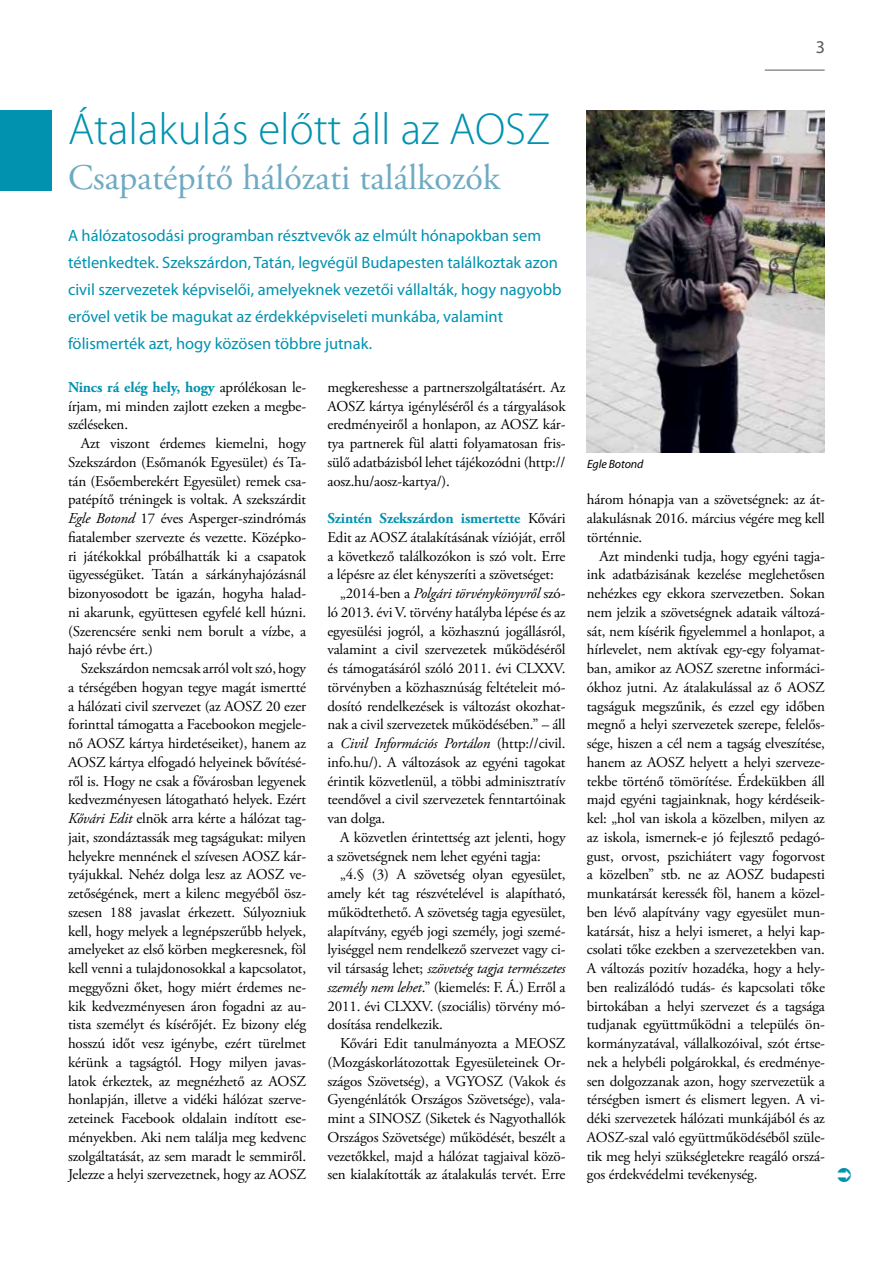
<style>
.page{position:relative;width:893px;height:1263px;background:#fff}
.page>*{position:absolute;margin:0;border:0;box-sizing:border-box;transform-origin:0 0}
.t1{font:300 45px "Myriad Pro";color:#0092af}
.t2{font:36px "Adobe Garamond Pro";color:#6eaac2}
.t3{font:18px "Myriad Pro";color:#58595b}
.t4{font:16.5px/27px "Myriad Pro";color:#0092af}
.t5{font:15px/18.8px "Adobe Garamond Pro";letter-spacing:-.01em;color:#000;text-align:justify}
.t6{font:italic 15px "Adobe Garamond Pro";letter-spacing:-.01em;color:#000}
.t7{font:700 15px "Adobe Garamond Pro";letter-spacing:-.01em;color:#0092af}
.t8{font:italic 12px "Myriad Pro";letter-spacing:-.01em;color:#000}
.s1{font-weight:700;color:#0092af}
.s2{font-style:italic}
.s3{font-weight:400;color:#000}
.s4{font-style:normal}
</style>
<div class="page">
<hr style="left:765px;top:70px;width:60px;height:1px;background:#58595b">
<div style="left:0;top:111px;width:51px;height:80px;background:#0092af"></div>
<img style="left:587px;top:111px;width:238px;height:341px">
<p class="t3" style="left:816px;top:35px;width:11px">3</p>
<h1 class="t1" style="left:68px;top:102px;width:484px">Átalakulás előtt áll az AOSZ</h1>
<h2 class="t2" style="left:68px;top:156px;width:434px">Csapatépítő hálózati találkozók</h2>
<p class="t4" style="left:68px;top:222px;width:495px">A hálózatosodási programban résztvevők az elmúlt hónapokban sem tétlenkedtek. Szekszárdon, Tatán, legvégül Budapesten találkoztak azon civil szervezetek képviselői, amelyeknek vezetői vállalták, hogy nagyobb erővel vetik be magukat az érdekképviseleti munkába, valamint fölismerték azt, hogy közösen többre jutnak.</p>
<p class="t5" style="left:68px;top:378px;width:240px"><span class="s1">Nincs rá elég hely, hogy</span> aprólékosan le&shy;írjam, mi minden zajlott ezeken a megbe&shy;széléseken.</p>
<p class="t5" style="left:68px;top:434px;width:240px;text-indent:13px">Azt viszont érdemes kiemelni, hogy Szekszárdon (Esőmanók Egyesület) és Ta&shy;tán (Esőemberekért Egyesület) remek csa&shy;patépítő tréningek is voltak. A szekszárdit <span class="s2">Egle Botond</span> 17 éves Asperger-szindrómás fiatalember szervezte és vezette. Középko&shy;ri játékokkal próbálhatták ki a csapatok ügyességüket. Tatán a sárkányhajózásnál bizonyosodott be igazán, hogyha halad&shy;ni akarunk, együttesen egyfelé kell húzni. (Szerencsére senki nem borult a vízbe, a hajó révbe ért.)</p>
<p class="t5" style="left:68px;top:659px;width:240px;text-indent:13px">Szekszárdon nemcsak arról volt szó, hogy a térségében hogyan tegye magát ismertté a hálózati civil szervezet (az AOSZ 20 ezer forinttal támogatta a Facebookon megjele&shy;nő AOSZ kártya hirdetéseiket), hanem az AOSZ kártya elfogadó helyeinek bővítésé&shy;ről is. Hogy ne csak a fővárosban legyenek kedvezményesen látogatható helyek. Ezért <span class="s2">Kővári Edit</span> elnök arra kérte a hálózat tag&shy;jait, szondáztassák meg tagságukat: milyen helyekre mennének el szívesen AOSZ kár&shy;tyájukkal. Nehéz dolga lesz az AOSZ ve&shy;zetőségének, mert a kilenc megyéből ös - szesen 188 javaslat érkezett. Súlyozniuk kell, hogy melyek a legnépszerűbb helyek, amelyeket az első körben megkeresnek, föl kell venni a tulajdonosokkal a kapcsolatot, meggyőzni őket, hogy miért érdemes ne&shy;kik kedvezményesen áron fogadni az au&shy;tista személyt és kísérőjét. Ez bizony elég hosszú időt vesz igénybe, ezért türelmet kérünk a tagságtól. Hogy milyen javas&shy;latok érkeztek, az megnézhető az AOSZ honlapján, illetve a vidéki hálózat szerve&shy;zeteinek Facebook oldalain indított ese&shy;ményekben. Aki nem találja meg kedvenc szolgáltatását, az sem maradt le semmiről.<br>Jelezze a helyi szervezetnek, hogy az AOSZ</p>
<p class="t5" style="left:327px;top:378px;width:240px">megkereshesse a partnerszolgáltatásért. Az AOSZ kártya igényléséről és a tárgyalások eredményeiről a honlapon, az AOSZ kár&shy;tya partnerek fül alatti folyamatosan fris&shy;sülő adatbázisból lehet tájékozódni (http:// aosz.hu/aosz-kartya/).</p>
<p class="t7" style="left:327px;top:510px;width:240px">Szintén Szekszárdon ismertette <span class="s3">Kővári</span></p>
<p class="t5" style="left:327px;top:528px;width:240px">Edit az AOSZ átalakításának vízióját, erről</p>
<p class="t5" style="left:327px;top:547px;width:240px">a következő találkozókon is szó volt. Erre</p>
<p class="t5" style="left:327px;top:566px;width:228px">a lépésre az élet kényszeríti a szövetséget:</p>
<p class="t6" style="left:340px;top:584px;width:227px"><span class="s4">„2014-ben a</span> Polgári törvénykönyvről <span class="s4">szó-</span></p>
<p class="t5" style="left:327px;top:603px;width:240px">ló 2013. évi V. törvény hatályba lépése és az</p>
<p class="t5" style="left:327px;top:622px;width:240px">egyesülési jogról, a közhasznú jogállásról,</p>
<p class="t5" style="left:327px;top:641px;width:240px">valamint a civil szervezetek működéséről</p>
<p class="t5" style="left:327px;top:659px;width:240px">és támogatásáról szóló 2011. évi CLXXV.</p>
<p class="t5" style="left:327px;top:678px;width:240px">törvényben a közhasznúság feltételeit mó-</p>
<p class="t5" style="left:327px;top:697px;width:240px">dosító rendelkezések is változást okozhat-</p>
<p class="t5" style="left:327px;top:716px;width:240px">nak a civil szervezetek működésében.” – áll</p>
<p class="t6" style="left:327px;top:734px;width:240px"><span class="s4">a</span> Civil Információs Portálon <span class="s4">(http://civil.</span></p>
<p class="t5" style="left:327px;top:753px;width:240px">info.hu/). A változások az egyéni tagokat</p>
<p class="t5" style="left:327px;top:772px;width:240px">érintik közvetlenül, a többi adminisztratív</p>
<p class="t5" style="left:327px;top:791px;width:240px">teendővel a civil szervezetek fenntartóinak</p>
<p class="t5" style="left:327px;top:809px;width:59px">van dolga.</p>
<p class="t5" style="left:340px;top:828px;width:227px">A közvetlen érintettség azt jelenti, hogy</p>
<p class="t5" style="left:327px;top:847px;width:215px">a szövetségnek nem lehet egyéni tagja:</p>
<p class="t5" style="left:340px;top:866px;width:227px">„4.§ (3) A szövetség olyan egyesület,</p>
<p class="t5" style="left:327px;top:884px;width:240px">amely két tag részvételével is alapítható,</p>
<p class="t5" style="left:327px;top:903px;width:240px">működtethető. A szövetség tagja egyesület,</p>
<p class="t5" style="left:327px;top:922px;width:240px">alapítvány, egyéb jogi személy, jogi szemé-</p>
<p class="t5" style="left:327px;top:941px;width:240px">lyiséggel nem rendelkező szervezet vagy ci-</p>
<p class="t6" style="left:327px;top:959px;width:240px"><span class="s4">vil társaság lehet;</span> szövetség tagja természetes</p>
<p class="t5" style="left:327px;top:978px;width:240px"><span class="s2">személy nem lehet</span>.” (kiemelés: F. Á.) Erről a</p>
<p class="t5" style="left:327px;top:997px;width:240px">2011. évi CLXXV. (szociális) törvény mó-</p>
<p class="t5" style="left:327px;top:1016px;width:117px">dosítása rendelkezik.</p>
<p class="t5" style="left:340px;top:1034px;width:227px">Kővári Edit tanulmányozta a MEOSZ</p>
<p class="t5" style="left:327px;top:1053px;width:240px">(Mozgáskorlátozottak Egyesületeinek Or-</p>
<p class="t5" style="left:327px;top:1072px;width:240px">szágos Szövetség), a VGYOSZ (Vakok és</p>
<p class="t5" style="left:327px;top:1091px;width:240px">Gyengénlátók Országos Szövetsége), vala-</p>
<p class="t5" style="left:327px;top:1109px;width:240px">mint a SINOSZ (Siketek és Nagyothallók</p>
<p class="t5" style="left:327px;top:1128px;width:240px">Országos Szövetsége) működését, beszélt a</p>
<p class="t5" style="left:327px;top:1147px;width:240px">vezetőkkel, majd a hálózat tagjaival közö-</p>
<p class="t5" style="left:327px;top:1166px;width:240px">sen kialakították az átalakulás tervét. Erre</p>
<p class="t8" style="left:587px;top:457px;width:58px">Egle Botond</p>
<p class="t5" style="left:587px;top:491px;width:240px">három hónapja van a szövetségnek: az át&shy;alakulásnak 2016. március végére meg kell történnie.</p>
<p class="t5" style="left:587px;top:547px;width:240px;text-indent:13px">Azt mindenki tudja, hogy egyéni tagja&shy;ink adatbázisának kezelése meglehetősen nehézkes egy ekkora szervezetben. Sokan nem jelzik a szövetségnek adataik változá&shy;sát, nem kísérik figyelemmel a honlapot, a hírlevelet, nem aktívak egy-egy folyamat&shy;ban, amikor az AOSZ szeretne informáci&shy;ókhoz jutni. Az átalakulással az ő AOSZ tagságuk megszűnik, és ezzel egy időben megnő a helyi szervezetek szerepe, felelős&shy;sége, hiszen a cél nem a tagság elveszítése, hanem az AOSZ helyett a helyi szerveze&shy;tekbe történő tömörítése. Érdekükben áll majd egyéni tagjainknak, hogy kérdéseik&shy;kel: „hol van iskola a közelben, milyen az az iskola, ismernek-e jó fejlesztő pedagó&shy;gust, orvost, pszichiátert vagy fogorvost a közelben” stb. ne az AOSZ budapesti munkatársát keressék föl, hanem a közel&shy;ben lévő alapítvány vagy egyesület mun&shy;katársát, hisz a helyi ismeret, a helyi kap&shy;csolati tőke ezekben a szervezetekben van.<br>A változás pozitív hozadéka, hogy a hely&shy;ben realizálódó tudás- és kapcsolati tőke birtokában a helyi szervezet és a tagsága tudjanak együttműködni a település ön&shy;kormányzatával, vállalkozóival, szót értse&shy;nek a helybéli polgárokkal, és eredménye&shy;sen dolgozzanak azon, hogy szervezetük a térségben ismert és elismert legyen. A vi&shy;déki szervezetek hálózati munkájából és az AOSZ-szal való együttműködéséből szüle&shy;tik meg helyi szükségletekre reagáló orszá&shy;gos érdekvédelmi tevékenység.</p>
</div>
